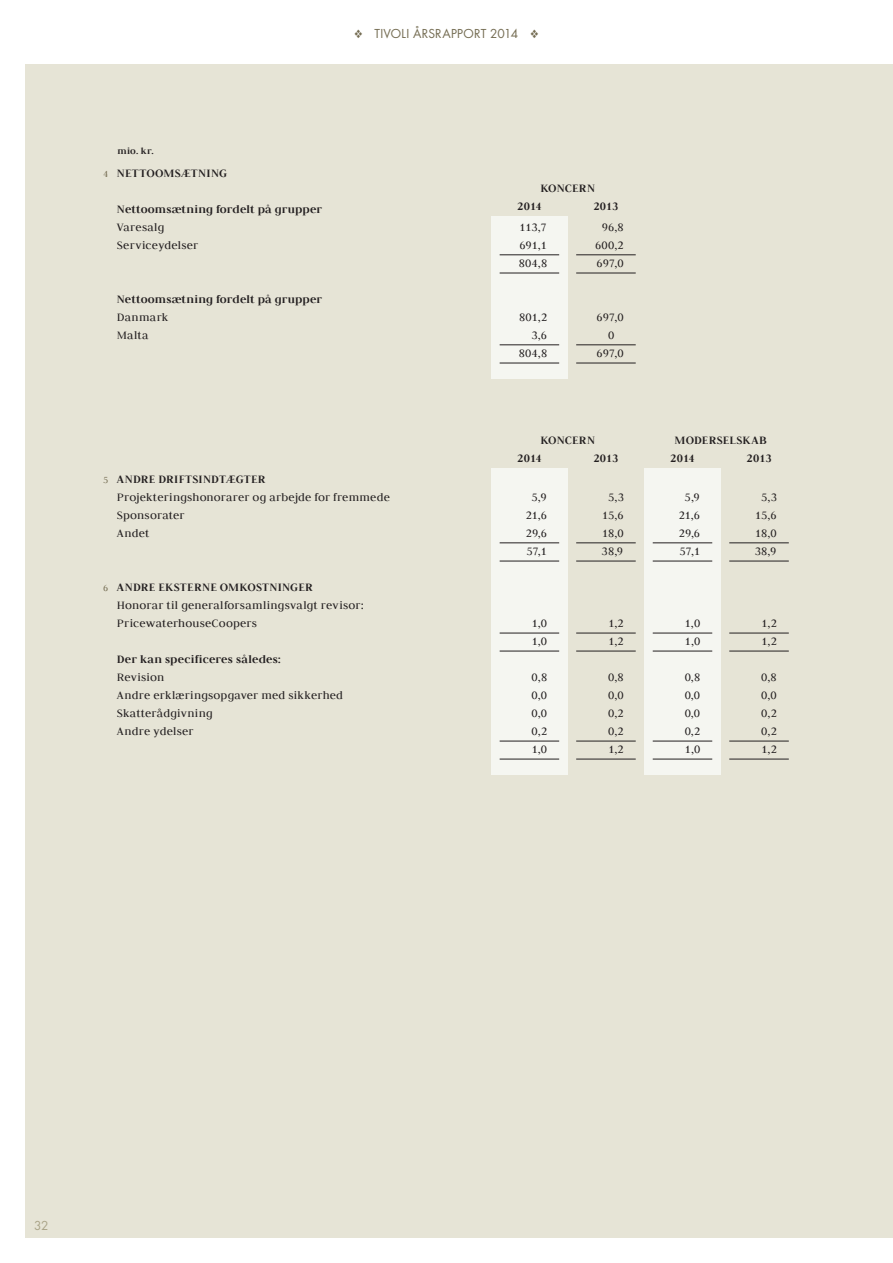
<style>
.page{position:relative;width:893px;height:1263px;background:#fff}
.page>*{position:absolute;margin:0;border:0;box-sizing:border-box;transform-origin:0 0}
.t1{font:12.75px/18px "Judson";letter-spacing:.015em;color:#231f20}
.t2{font:700 12.75px "Judson";letter-spacing:.015em;color:#231f20}
.t3{font:12px "Futura Std";letter-spacing:.02em;color:#756d53}
.t4{font:12px "Futura Std";color:#aaa488}
.t5{font:700 10.5px "Judson";color:#231f20}
.s1{font-weight:400;font-size:10.5px;color:#756d53}
.s2{font-size:10.5px;color:#756d53}
.s3{font-weight:700}
</style>
<div class="page">
<div style="left:26px;top:64px;width:867px;height:1173px;background:#e6e4d6"></div>
<div style="left:491px;top:216px;width:77px;height:162px;background:#f5f6f1"></div>
<div style="left:491px;top:468px;width:77px;height:306px;background:#f5f6f1"></div>
<div style="left:644px;top:468px;width:77px;height:306px;background:#f5f6f1"></div>
<hr style="left:500px;top:255px;width:59px;height:1px;background:#231f20">
<hr style="left:500px;top:345px;width:59px;height:1px;background:#231f20">
<hr style="left:500px;top:543px;width:59px;height:1px;background:#231f20">
<hr style="left:653px;top:543px;width:59px;height:1px;background:#231f20">
<hr style="left:500px;top:273px;width:59px;height:1px;background:#231f20">
<hr style="left:500px;top:363px;width:59px;height:1px;background:#231f20">
<hr style="left:500px;top:561px;width:59px;height:1px;background:#231f20">
<hr style="left:500px;top:633px;width:59px;height:1px;background:#231f20">
<hr style="left:576px;top:633px;width:60px;height:1px;background:#231f20">
<hr style="left:653px;top:633px;width:59px;height:1px;background:#231f20">
<hr style="left:729px;top:633px;width:60px;height:1px;background:#231f20">
<hr style="left:500px;top:651px;width:59px;height:1px;background:#231f20">
<hr style="left:576px;top:651px;width:60px;height:1px;background:#231f20">
<hr style="left:653px;top:651px;width:59px;height:1px;background:#231f20">
<hr style="left:729px;top:651px;width:60px;height:1px;background:#231f20">
<hr style="left:500px;top:741px;width:59px;height:1px;background:#231f20">
<hr style="left:576px;top:741px;width:60px;height:1px;background:#231f20">
<hr style="left:653px;top:741px;width:59px;height:1px;background:#231f20">
<hr style="left:729px;top:741px;width:60px;height:1px;background:#231f20">
<hr style="left:500px;top:759px;width:59px;height:1px;background:#231f20">
<hr style="left:576px;top:759px;width:60px;height:1px;background:#231f20">
<hr style="left:653px;top:759px;width:59px;height:1px;background:#231f20">
<hr style="left:729px;top:759px;width:60px;height:1px;background:#231f20">
<hr style="left:653px;top:561px;width:59px;height:1px;background:#231f20">
<hr style="left:576px;top:255px;width:60px;height:1px;background:#231f20">
<hr style="left:576px;top:345px;width:60px;height:1px;background:#231f20">
<hr style="left:576px;top:543px;width:60px;height:1px;background:#231f20">
<hr style="left:729px;top:543px;width:60px;height:1px;background:#231f20">
<hr style="left:576px;top:273px;width:60px;height:1px;background:#231f20">
<hr style="left:576px;top:363px;width:60px;height:1px;background:#231f20">
<hr style="left:576px;top:561px;width:60px;height:1px;background:#231f20">
<hr style="left:729px;top:561px;width:60px;height:1px;background:#231f20">
<p class="t5" style="left:117px;top:144px;width:38px">mio. kr.</p>
<p class="t3" style="left:354px;top:25px;width:186px">❖ TIVOLI ÅRSRAPPORT 2014 ❖</p>
<p class="t2" style="left:103px;top:165px;width:125px"><span class="s1">4</span> NETTOOMSÆTNING</p>
<p class="t2" style="left:117px;top:201px;width:207px">Nettoomsætning fordelt på grupper</p>
<p class="t1" style="left:117px;top:218px;width:49px">Varesalg</p>
<p class="t1" style="left:519px;top:218px;width:29px">113,7</p>
<p class="t1" style="left:602px;top:218px;width:24px">96,8</p>
<p class="t1" style="left:117px;top:236px;width:83px">Serviceydelser</p>
<p class="t1" style="left:519px;top:236px;width:29px">691,1</p>
<p class="t1" style="left:595px;top:236px;width:30px">600,2</p>
<p class="t1" style="left:519px;top:254px;width:30px">804,8</p>
<p class="t1" style="left:597px;top:254px;width:29px">697,0</p>
<p class="t2" style="left:117px;top:291px;width:207px">Nettoomsætning fordelt på grupper</p>
<p class="t1" style="left:117px;top:308px;width:53px">Danmark</p>
<p class="t1" style="left:519px;top:308px;width:30px">801,2</p>
<p class="t1" style="left:597px;top:308px;width:29px">697,0</p>
<p class="t1" style="left:117px;top:326px;width:33px">Malta</p>
<p class="t1" style="left:531px;top:326px;width:17px">3,6</p>
<p class="t1" style="left:608px;top:326px;width:8px">0</p>
<p class="t1" style="left:519px;top:344px;width:30px">804,8</p>
<p class="t1" style="left:597px;top:344px;width:29px">697,0</p>
<p class="t2" style="left:540px;top:180px;width:56px">KONCERN</p>
<p class="t2" style="left:517px;top:198px;width:26px">2014</p>
<p class="t2" style="left:593px;top:198px;width:27px">2013</p>
<p class="t2" style="left:540px;top:432px;width:56px">KONCERN</p>
<p class="t2" style="left:675px;top:432px;width:94px">MODERSELSKAB</p>
<p class="t1" style="left:117px;top:470px;width:275px;text-indent:-14px"><span class="s2">5</span> <span class="s3">ANDRE DRIFTSINDTÆGTER<br></span>Projekteringshonorarer og arbejde for fremmede</p>
<p class="t2" style="left:517px;top:450px;width:26px">2014</p>
<p class="t2" style="left:670px;top:450px;width:26px">2014</p>
<p class="t2" style="left:593px;top:450px;width:27px">2013</p>
<p class="t2" style="left:746px;top:450px;width:27px">2013</p>
<p class="t1" style="left:531px;top:488px;width:17px">5,9</p>
<p class="t1" style="left:608px;top:488px;width:17px">5,3</p>
<p class="t1" style="left:684px;top:488px;width:17px">5,9</p>
<p class="t1" style="left:761px;top:488px;width:17px">5,3</p>
<p class="t1" style="left:117px;top:506px;width:69px">Sponsorater</p>
<p class="t1" style="left:526px;top:506px;width:23px">21,6</p>
<p class="t1" style="left:602px;top:506px;width:23px">15,6</p>
<p class="t1" style="left:679px;top:506px;width:23px">21,6</p>
<p class="t1" style="left:755px;top:506px;width:23px">15,6</p>
<p class="t1" style="left:117px;top:524px;width:34px">Andet</p>
<p class="t1" style="left:526px;top:524px;width:23px">29,6</p>
<p class="t1" style="left:602px;top:524px;width:23px">18,0</p>
<p class="t1" style="left:679px;top:524px;width:23px">29,6</p>
<p class="t1" style="left:755px;top:524px;width:23px">18,0</p>
<p class="t1" style="left:526px;top:542px;width:22px">57,1</p>
<p class="t1" style="left:602px;top:542px;width:23px">38,9</p>
<p class="t1" style="left:679px;top:542px;width:22px">57,1</p>
<p class="t1" style="left:755px;top:542px;width:23px">38,9</p>
<p class="t1" style="left:117px;top:578px;width:248px;text-indent:-14px"><span class="s2">6</span> <span class="s3">ANDRE EKSTERNE OMKOSTNINGER<br></span>Honorar til generalforsamlingsvalgt revisor:<br>PricewaterhouseCoopers</p>
<p class="t1" style="left:531px;top:614px;width:17px">1,0</p>
<p class="t1" style="left:608px;top:614px;width:17px">1,2</p>
<p class="t1" style="left:685px;top:614px;width:17px">1,0</p>
<p class="t1" style="left:761px;top:614px;width:17px">1,2</p>
<p class="t1" style="left:531px;top:632px;width:17px">1,0</p>
<p class="t1" style="left:608px;top:632px;width:17px">1,2</p>
<p class="t1" style="left:685px;top:632px;width:17px">1,0</p>
<p class="t1" style="left:761px;top:632px;width:17px">1,2</p>
<p class="t2" style="left:117px;top:651px;width:166px">Der kan specificeres således:</p>
<p class="t1" style="left:117px;top:668px;width:49px">Revision</p>
<p class="t1" style="left:532px;top:668px;width:17px">0,8</p>
<p class="t1" style="left:608px;top:668px;width:17px">0,8</p>
<p class="t1" style="left:685px;top:668px;width:17px">0,8</p>
<p class="t1" style="left:761px;top:668px;width:17px">0,8</p>
<p class="t1" style="left:117px;top:686px;width:228px">Andre erklæringsopgaver med sikkerhed</p>
<p class="t1" style="left:532px;top:686px;width:17px">0,0</p>
<p class="t1" style="left:608px;top:686px;width:17px">0,0</p>
<p class="t1" style="left:685px;top:686px;width:17px">0,0</p>
<p class="t1" style="left:761px;top:686px;width:17px">0,0</p>
<p class="t1" style="left:117px;top:704px;width:97px">Skatterådgivning</p>
<p class="t1" style="left:532px;top:704px;width:17px">0,0</p>
<p class="t1" style="left:608px;top:704px;width:17px">0,2</p>
<p class="t1" style="left:685px;top:704px;width:17px">0,0</p>
<p class="t1" style="left:761px;top:704px;width:17px">0,2</p>
<p class="t1" style="left:117px;top:722px;width:78px">Andre ydelser</p>
<p class="t1" style="left:532px;top:722px;width:17px">0,2</p>
<p class="t1" style="left:608px;top:722px;width:17px">0,2</p>
<p class="t1" style="left:685px;top:722px;width:17px">0,2</p>
<p class="t1" style="left:761px;top:722px;width:17px">0,2</p>
<p class="t1" style="left:531px;top:740px;width:17px">1,0</p>
<p class="t1" style="left:608px;top:740px;width:17px">1,2</p>
<p class="t1" style="left:685px;top:740px;width:17px">1,0</p>
<p class="t1" style="left:761px;top:740px;width:17px">1,2</p>
<p class="t4" style="left:34px;top:1218px;width:16px">32</p>
</div>
